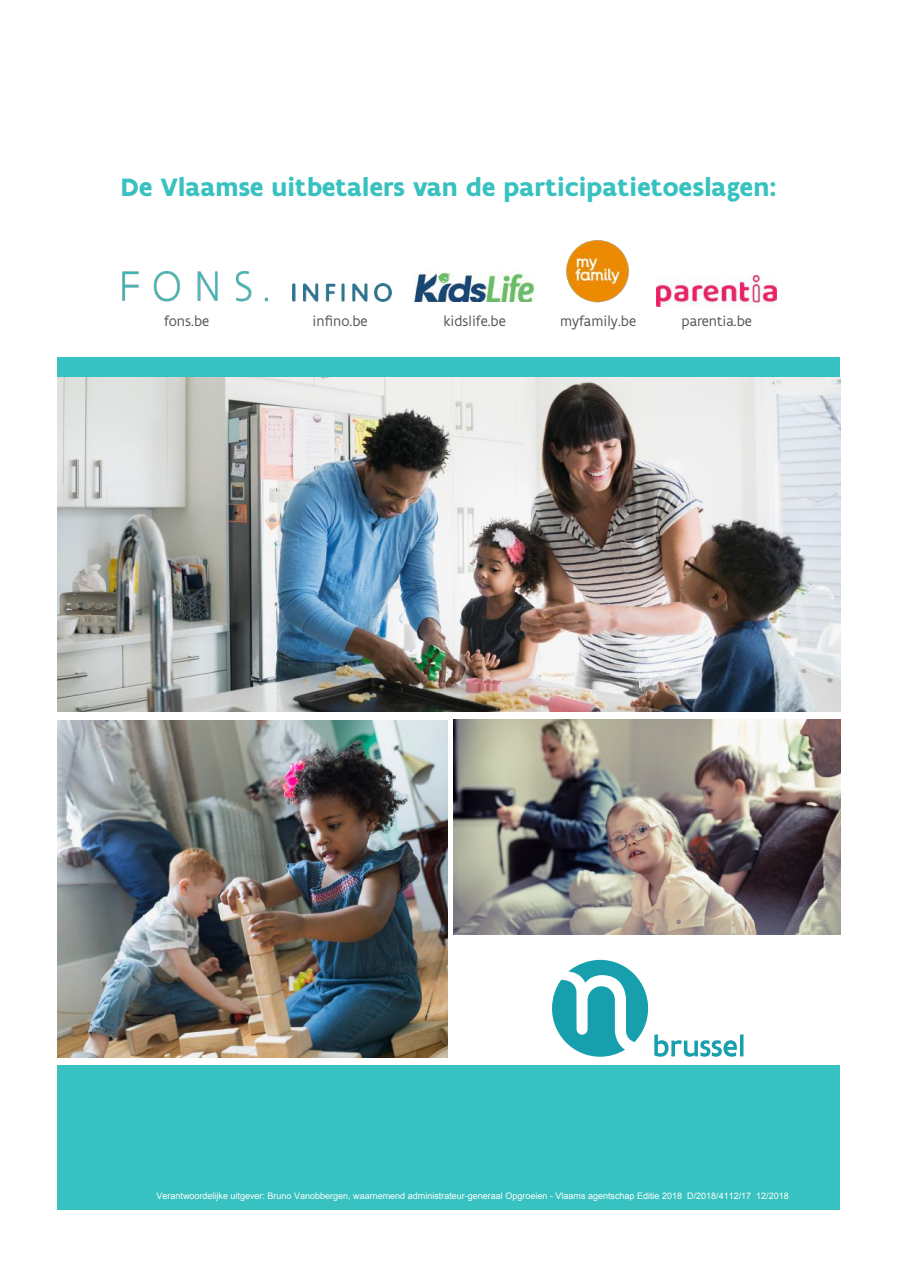
<style>
.page{position:relative;width:903px;height:1272px;background:#fff}
.page>*{position:absolute;margin:0;border:0;box-sizing:border-box;transform-origin:0 0}
.t1{font:700 27px "Flanders Art Sans";color:#37c1c0}
.t2{font:15px "Flanders Art Sans";color:#595652}
.t3{font:9px "Arial";color:#fff}
</style>
<div class="page">
<div style="left:57px;top:356px;width:783px;height:22px;background:#37c1c0"></div>
<div style="left:57px;top:1065px;width:783px;height:145px;background:#37c1c0"></div>
<img style="left:453px;top:719px;width:387px;height:215px">
<svg style="left:654px;top:1034px;width:89px;height:22px"></svg>
<svg style="left:552px;top:959px;width:96px;height:97px"></svg>
<img style="left:566px;top:240px;width:64px;height:63px">
<img style="left:123px;top:272px;width:145px;height:30px">
<img style="left:414px;top:272px;width:120px;height:30px">
<img style="left:57px;top:378px;width:783px;height:333px">
<img style="left:57px;top:720px;width:390px;height:337px">
<img style="left:656px;top:276px;width:120px;height:30px">
<img style="left:293px;top:283px;width:99px;height:18px">
<h1 class="t1" style="left:121px;top:170px;width:657px">De Vlaamse uitbetalers van de participatietoeslagen:</h1>
<h2 class="t2" style="left:164px;top:312px;width:47px">fons.be</h2>
<h2 class="t2" style="left:312px;top:312px;width:56px">infino.be</h2>
<h2 class="t2" style="left:443px;top:312px;width:64px">kidslife.be</h2>
<h2 class="t2" style="left:560px;top:312px;width:77px">myfamily.be</h2>
<h2 class="t2" style="left:681px;top:312px;width:72px">parentia.be</h2>
<p class="t3" style="left:156px;top:1189px;width:633px">Verantwoordelijke uitgever: Bruno Vanobbergen, waarnemend administrateur-generaal Opgroeien - Vlaams agentschap Editie 2018 D/2018/4112/17 12/2018</p>
</div>
